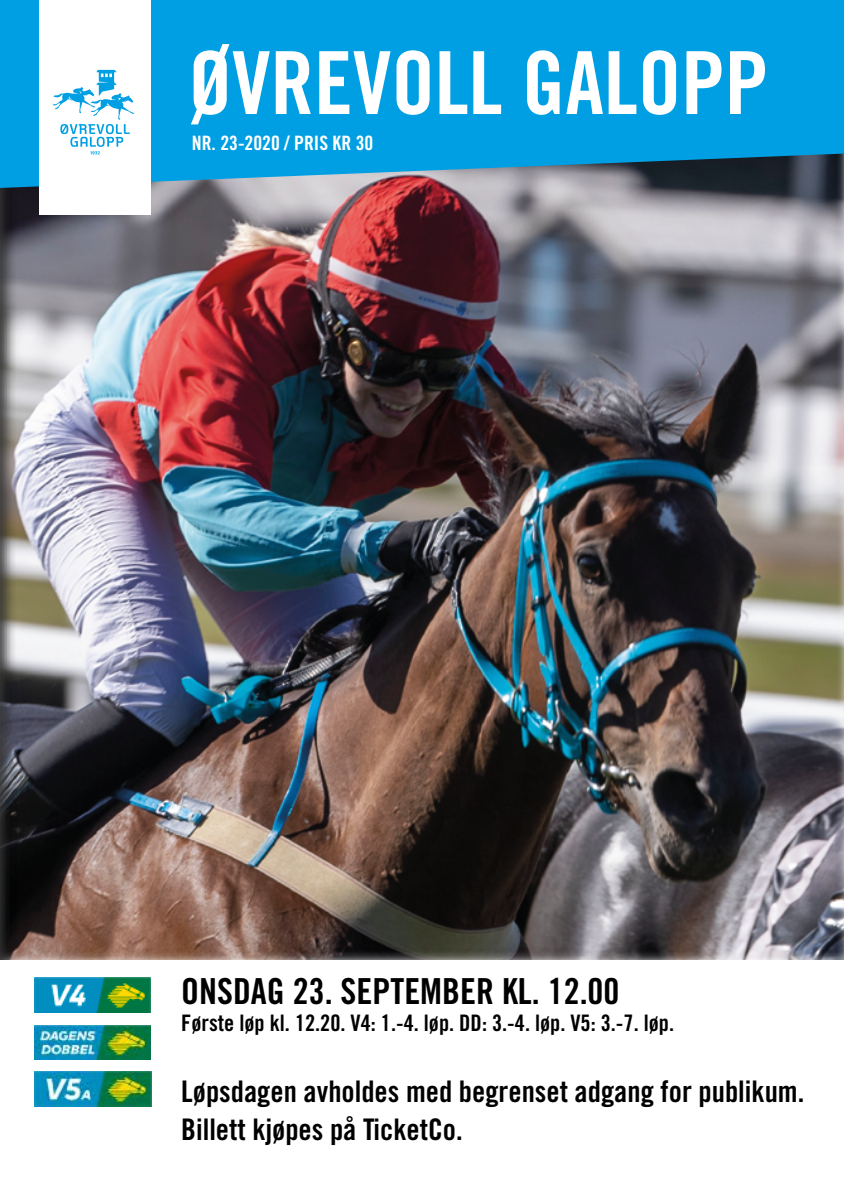
<style>
.page{position:relative;width:844px;height:1191px;background:#fff}
.page>*{position:absolute;margin:0;border:0;box-sizing:border-box;transform-origin:0 0}
.t1{font:35.88px "Trade Gothic LT Std Bd Cn 20";color:#000}
.t2{font:29.75px/37.8px "Trade Gothic LT Std Bd Cn 20";color:#000}
.t3{font:22.75px "Trade Gothic LT Std Bd Cn 20";color:#000}
.t4{font:19.78px "Trade Gothic LT Std Bd Cn 20";color:#fff}
</style>
<div class="page">
<div style="left:0;top:0;width:843px;height:960px;background:#000;opacity:.75"></div>
<svg style="left:0;top:0;width:843px;height:188px;fill:#009fe3"></svg>
<div style="left:39px;top:0;width:112px;height:214px;background:#fff"></div>
<svg style="left:52px;top:70px;width:82px;height:84px"></svg>
<svg style="left:191px;top:44px;width:573px;height:80px;fill:#009fe3"></svg>
<img style="left:35px;top:1025px;width:116px;height:35px">
<img style="left:35px;top:977px;width:116px;height:35px">
<img style="left:35px;top:1071px;width:116px;height:35px">
<p class="t4" style="left:192px;top:131px;width:183px">NR. 23-2020 / PRIS KR 30</p>
<p class="t1" style="left:181px;top:969px;width:439px">ONSDAG 23. SEPTEMBER KL. 12.00</p>
<p class="t3" style="left:181px;top:1008px;width:494px">Første løp kl. 12.20. V4: 1.-4. løp. DD: 3.-4. løp. V5: 3.-7. løp.</p>
<p class="t2" style="left:181px;top:1072px;width:624px">Løpsdagen avholdes med begrenset adgang for publikum.<br>Billett kjøpes på TicketCo.</p>
</div>
